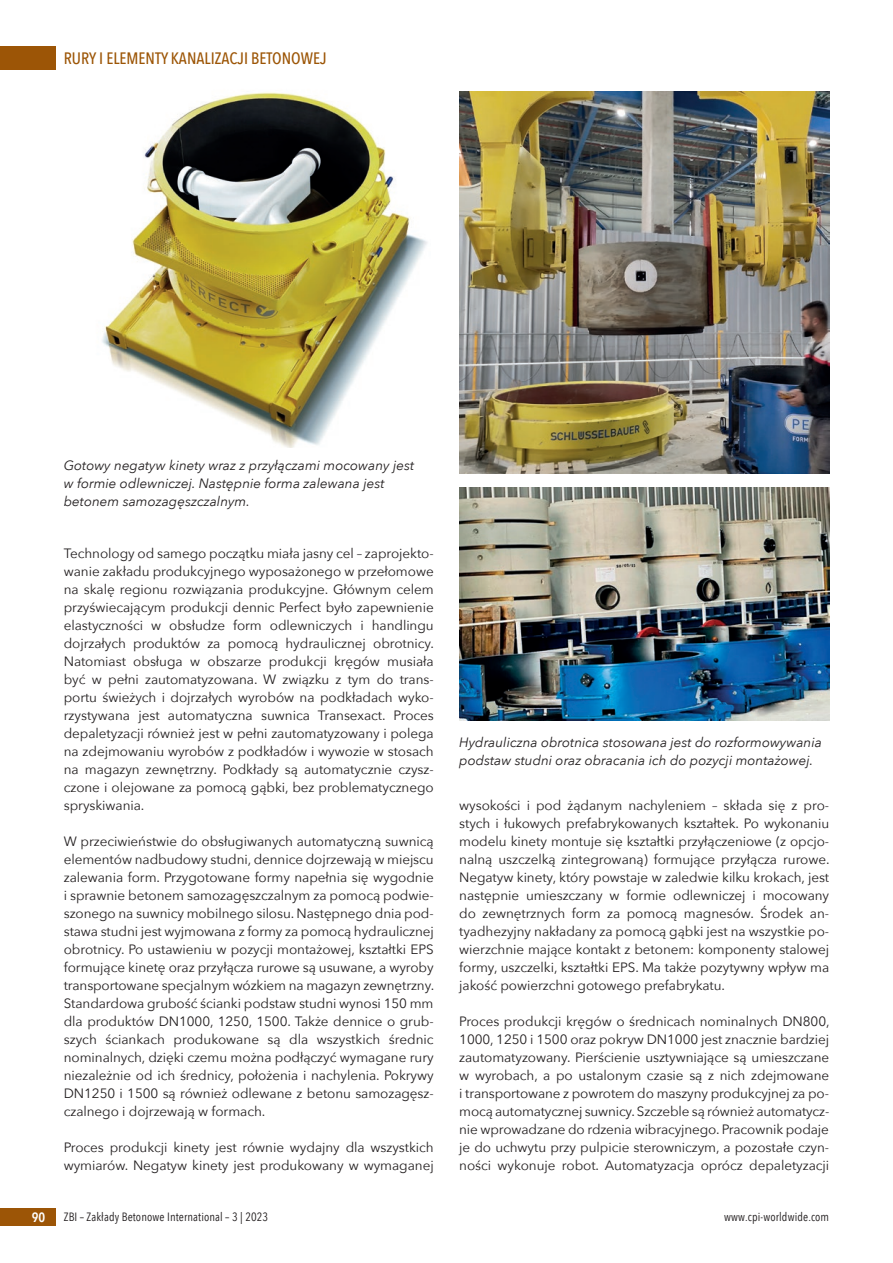
<style>
.page{position:relative;width:893px;height:1263px;background:#fff}
.page>*{position:absolute;margin:0;border:0;box-sizing:border-box;transform-origin:0 0}
.t1{font:16.5px "Avenir Next Cond Md";color:#9c5506}
.t2{font:13.5px/18px "Avenir Next";letter-spacing:-.005em;color:#231f20;text-align:justify}
.t3{font:italic 13.5px/18px "Avenir Next";color:#231f20}
.t4{font:13.5px "Avenir Next Cond Dm Bd";color:#fff}
.t5{font:12px "Avenir Next Cond";letter-spacing:.01em;color:#231f20}
</style>
<div class="page">
<div style="left:0;top:47px;width:55px;height:23px;background:#9c5506"></div>
<div style="left:0;top:1208px;width:55px;height:18px;background:#9c5506"></div>
<img style="left:102px;top:92px;width:325px;height:356px">
<img style="left:459px;top:91px;width:370px;height:382px">
<img style="left:459px;top:488px;width:370px;height:233px">
<p class="t1" style="left:64px;top:49px;width:264px">RURY I ELEMENTY KANALIZACJI BETONOWEJ</p>
<p class="t4" style="left:32px;top:1206px;width:15px">90</p>
<p class="t3" style="left:64px;top:455px;width:352px">Gotowy negatyw kinety wraz z przyłączami mocowany jest w formie odlewniczej. Następnie forma zalewana jest betonem samozagęszczalnym.</p>
<p class="t2" style="left:64px;top:544px;width:372px">Technology od samego początku miała jasny cel – zaprojekto&shy;wanie zakładu produkcyjnego wyposażonego w przełomowe na skalę regionu rozwiązania produkcyjne. Głównym celem przyświecającym produkcji dennic Perfect było zapewnienie elastyczności w obsłudze form odlewniczych i handlingu dojrzałych produktów za pomocą hydraulicznej obrotnicy.<br>Natomiast obsługa w obszarze produkcji kręgów musiała być w pełni zautomatyzowana. W związku z tym do trans&shy;portu świeżych i dojrzałych wyrobów na podkładach wyko&shy;rzystywana jest automatyczna suwnica Transexact. Proces depaletyzacji również jest w pełni zautomatyzowany i polega na zdejmowaniu wyrobów z podkładów i wywozie w stosach na magazyn zewnętrzny. Podkłady są automatycznie czysz&shy;czone i olejowane za pomocą gąbki, bez problematycznego spryskiwania.</p>
<p class="t2" style="left:64px;top:832px;width:372px">W przeciwieństwie do obsługiwanych automatyczną suwnicą elementów nadbudowy studni, dennice dojrzewają w miejscu zalewania form. Przygotowane formy napełnia się wygodnie i sprawnie betonem samozagęszczalnym za pomocą podwie&shy;szonego na suwnicy mobilnego silosu. Następnego dnia pod&shy;stawa studni jest wyjmowana z formy za pomocą hydraulicznej obrotnicy. Po ustawieniu w pozycji montażowej, kształtki EPS formujące kinetę oraz przyłącza rurowe są usuwane, a wyroby transportowane specjalnym wózkiem na magazyn zewnętrzny.<br>Standardowa grubość ścianki podstaw studni wynosi 150 mm dla produktów DN1000, 1250, 1500. Także dennice o grub&shy;szych ściankach produkowane są dla wszystkich średnic nominalnych, dzięki czemu można podłączyć wymagane rury niezależnie od ich średnicy, położenia i nachylenia. Pokrywy DN1250 i 1500 są również odlewane z betonu samozagęsz&shy;czalnego i dojrzewają w formach.</p>
<p class="t2" style="left:64px;top:1138px;width:371px">Proces produkcji kinety jest równie wydajny dla wszystkich wymiarów. Negatyw kinety jest produkowany w wymaganej</p>
<p class="t3" style="left:459px;top:732px;width:364px">Hydrauliczna obrotnica stosowana jest do rozformowywania podstaw studni oraz obracania ich do pozycji montażowej.</p>
<p class="t2" style="left:459px;top:796px;width:372px">wysokości i pod żądanym nachyleniem – składa się z pro&shy;stych i łukowych prefabrykowanych kształtek. Po wykonaniu modelu kinety montuje się kształtki przyłączeniowe (z opcjo&shy;nalną uszczelką zintegrowaną) formujące przyłącza rurowe.<br>Negatyw kinety, który powstaje w zaledwie kilku krokach, jest następnie umieszczany w formie odlewniczej i mocowany do zewnętrznych form za pomocą magnesów. Środek an&shy;tyadhezyjny nakładany za pomocą gąbki jest na wszystkie po&shy;wierzchnie mające kontakt z betonem: komponenty stalowej formy, uszczelki, kształtki EPS. Ma także pozytywny wpływ ma jakość powierzchni gotowego prefabrykatu.</p>
<p class="t2" style="left:459px;top:1012px;width:372px">Proces produkcji kręgów o średnicach nominalnych DN800, 1000, 1250 i 1500 oraz pokryw DN1000 jest znacznie bardziej zautomatyzowany. Pierścienie usztywniające są umieszczane w wyrobach, a po ustalonym czasie są z nich zdejmowane i transportowane z powrotem do maszyny produkcyjnej za po&shy;mocą automatycznej suwnicy. Szczeble są również automatycz&shy;nie wprowadzane do rdzenia wibracyjnego. Pracownik podaje je do uchwytu przy pulpicie sterowniczym, a pozostałe czyn&shy;ności wykonuje robot. Automatyzacja oprócz depaletyzacji</p>
<p class="t5" style="left:64px;top:1207px;width:206px">ZBI – Zakłady Betonowe International – 3 | 2023</p>
<p class="t5" style="left:724px;top:1207px;width:107px">www.cpi-worldwide.com</p>
</div>
